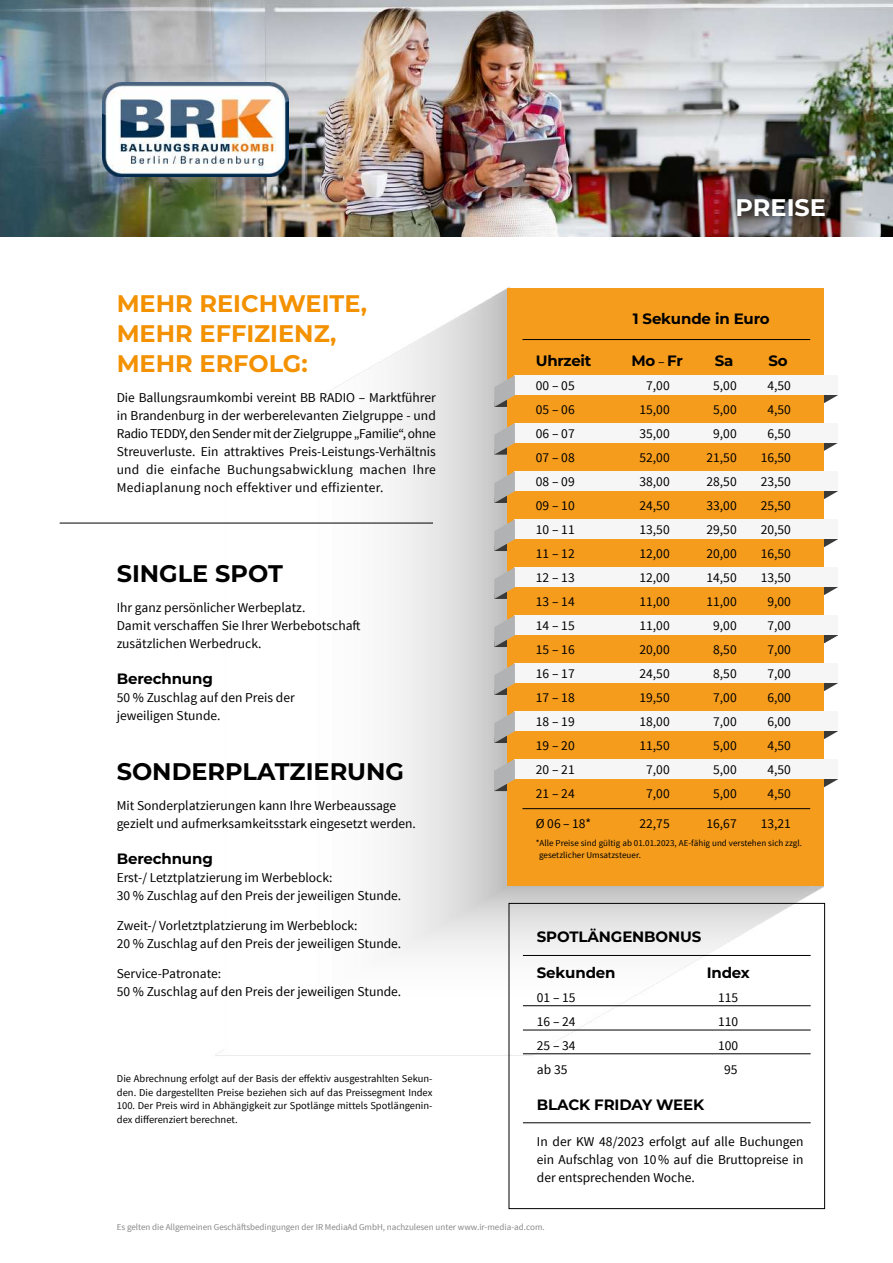
<style>
.page{position:relative;width:893px;height:1263px;background:#fff}
.page>*{position:absolute;margin:0;border:0;box-sizing:border-box;transform-origin:0 0}
.t1{font:700 24px/30px "Montserrat";color:#f39100}
.t2{font:700 24px "Montserrat";color:#000}
.t3{font:700 24px "Montserrat";color:#fff}
.t4{font:700 15px "Montserrat";letter-spacing:-.01em;color:#000}
.t5{font:13.5px/24px "Source Sans Pro";color:#000}
.t6{font:10.5px/13.5px "Source Sans Pro";color:#000;text-align:justify}
.t7{font:9px "Source Sans Pro";letter-spacing:-.005em;color:#868786}
.t8{font:9px/12px "Source Sans Pro";letter-spacing:.005em;color:#000}
.s1{font-family:"Source Sans Pro";font-weight:400;font-size:13.5px}
</style>
<div class="page">
<img style="left:159px;top:287px;width:665px;height:864px">
<img style="left:0;top:0;width:893px;height:236px">
<svg style="left:824px;top:395px;width:14px;height:8px"></svg>
<svg style="left:824px;top:539px;width:14px;height:8px"></svg>
<svg style="left:824px;top:443px;width:14px;height:8px"></svg>
<svg style="left:824px;top:587px;width:14px;height:8px"></svg>
<svg style="left:824px;top:683px;width:14px;height:8px"></svg>
<svg style="left:824px;top:779px;width:14px;height:9px"></svg>
<svg style="left:824px;top:491px;width:14px;height:8px"></svg>
<svg style="left:824px;top:635px;width:14px;height:9px"></svg>
<svg style="left:824px;top:731px;width:14px;height:8px"></svg>
<div style="left:507px;top:288px;width:317px;height:597px;background:#f59c1d"></div>
<div style="left:515px;top:375px;width:323px;height:20px;background:#f6f6f6"></div>
<svg style="left:494px;top:375px;width:21px;height:32px"></svg>
<div style="left:515px;top:471px;width:323px;height:20px;background:#f6f6f6"></div>
<svg style="left:494px;top:471px;width:21px;height:32px"></svg>
<div style="left:515px;top:519px;width:323px;height:20px;background:#f6f6f6"></div>
<svg style="left:494px;top:519px;width:21px;height:32px"></svg>
<div style="left:515px;top:567px;width:323px;height:20px;background:#f6f6f6"></div>
<svg style="left:494px;top:567px;width:21px;height:32px"></svg>
<div style="left:515px;top:615px;width:323px;height:20px;background:#f6f6f6"></div>
<svg style="left:494px;top:615px;width:21px;height:32px"></svg>
<div style="left:515px;top:663px;width:323px;height:20px;background:#f6f6f6"></div>
<svg style="left:494px;top:663px;width:21px;height:32px"></svg>
<div style="left:515px;top:711px;width:323px;height:20px;background:#f6f6f6"></div>
<svg style="left:494px;top:711px;width:21px;height:32px"></svg>
<div style="left:515px;top:759px;width:323px;height:20px;background:#f6f6f6"></div>
<svg style="left:494px;top:759px;width:21px;height:32px"></svg>
<div style="left:515px;top:423px;width:323px;height:20px;background:#f6f6f6"></div>
<svg style="left:494px;top:423px;width:21px;height:32px"></svg>
<hr style="left:522px;top:808px;width:288px;height:1px;background:#000">
<hr style="left:522px;top:339px;width:288px;height:1px;background:#000">
<div style="left:509px;top:903px;width:316px;height:306px;border:1px solid #000"></div>
<hr style="left:523px;top:955px;width:288px;height:1px;background:#000">
<hr style="left:523px;top:1122px;width:288px;height:1px;background:#000">
<hr style="left:523px;top:1005px;width:288px;height:1px;background:#000">
<hr style="left:523px;top:1030px;width:288px;height:1px;background:#000">
<hr style="left:523px;top:1053px;width:288px;height:1px;background:#000">
<img style="left:724px;top:185px;width:114px;height:45px">
<hr style="left:60px;top:523px;width:373px;height:1px;background:#000">
<img style="left:103px;top:82px;width:185px;height:94px">
<h1 class="t1" style="left:117px;top:287px;width:252px">MEHR REICHWEITE,<br>MEHR EFFIZIENZ,<br>MEHR ERFOLG:</h1>
<p class="t5" style="left:117px;top:389px;width:321px;line-height:18px;text-align:justify">Die Ballungsraumkombi vereint BB RADIO – Marktführer in Brandenburg in der werberelevanten Zielgruppe - und Radio TEDDY, den Sender mit der Zielgruppe „Familie“, ohne Streuverluste. Ein attraktives Preis-Leistungs-Verhältnis und die einfache Buchungsabwicklung machen Ihre Mediaplanung noch effektiver und effizienter.</p>
<h1 class="t2" style="left:117px;top:556px;width:168px">SINGLE SPOT</h1>
<p class="t5" style="left:117px;top:599px;width:245px;line-height:18px">Ihr ganz persönlicher Werbeplatz.<br>Damit verschaffen Sie Ihrer Werbebotschaft zusätzlichen Werbedruck.</p>
<p class="t4" style="left:117px;top:668px;width:98px">Berechnung</p>
<p class="t5" style="left:117px;top:689px;width:180px;line-height:18px">50 % Zuschlag auf den Preis der jeweiligen Stunde.</p>
<h1 class="t2" style="left:117px;top:754px;width:289px">SONDERPLATZIERUNG</h1>
<p class="t5" style="left:117px;top:797px;width:301px;line-height:18px">Mit Sonderplatzierungen kann Ihre Werbeaussage gezielt und aufmerksamkeitsstark eingesetzt werden.</p>
<p class="t4" style="left:117px;top:848px;width:98px">Berechnung</p>
<p class="t5" style="left:117px;top:869px;width:286px;line-height:18px">Erst-/ Letztplatzierung im Werbeblock:<br>30 % Zuschlag auf den Preis der jeweiligen Stunde.</p>
<p class="t5" style="left:117px;top:917px;width:286px;line-height:18px">Zweit-/ Vorletztplatzierung im Werbeblock:<br>20 % Zuschlag auf den Preis der jeweiligen Stunde.</p>
<p class="t5" style="left:117px;top:965px;width:286px;line-height:18px">Service-Patronate:<br>50 % Zuschlag auf den Preis der jeweiligen Stunde.</p>
<p class="t6" style="left:117px;top:1072px;width:317px">Die Abrechnung erfolgt auf der Basis der effektiv ausgestrahlten Sekun&shy;den. Die dargestellten Preise beziehen sich auf das Preissegment Index 100. Der Preis wird in Abhängigkeit zur Spotlänge mittels Spotlängenin&shy;dex differenziert berechnet.</p>
<h1 class="t3" style="left:736px;top:190px;width:92px">PREISE</h1>
<p class="t4" style="left:536px;top:350px;width:57px">Uhrzeit</p>
<p class="t5" style="left:536px;top:374px;width:40px;text-align:justify">00 – 05<br>05 – 06<br>06 – 07<br>07 – 08<br>08 – 09<br>09 – 10<br>10 – 11<br>11 – 12<br>12 – 13<br>13 – 14<br>14 – 15<br>15 – 16<br>16 – 17<br>17 – 18<br>18 – 19<br>19 – 20<br>20 – 21<br>21 – 24</p>
<p class="t5" style="left:536px;top:812px;width:57px">Ø 06 – 18*</p>
<p class="t4" style="left:633px;top:308px;width:138px">1 Sekunde in Euro</p>
<p class="t4" style="left:631px;top:350px;width:53px">Mo <span class="s1">–</span> Fr</p>
<p class="t4" style="left:715px;top:350px;width:20px">Sa</p>
<p class="t5" style="left:706px;top:374px;width:32px;text-align:center">5,00<br>5,00<br>9,00<br>21,50<br>28,50<br>33,00<br>29,50<br>20,00<br>14,50<br>11,00<br>9,00<br>8,50<br>8,50<br>7,00<br>7,00<br>5,00<br>5,00<br>5,00</p>
<p class="t5" style="left:706px;top:812px;width:32px">16,67</p>
<p class="t5" style="left:639px;top:374px;width:32px;text-align:center">7,00<br>15,00<br>35,00<br>52,00<br>38,00<br>24,50<br>13,50<br>12,00<br>12,00<br>11,00<br>11,00<br>20,00<br>24,50<br>19,50<br>18,00<br>11,50<br>7,00<br>7,00</p>
<p class="t5" style="left:639px;top:812px;width:32px">22,75</p>
<p class="t4" style="left:768px;top:350px;width:21px">So</p>
<p class="t5" style="left:761px;top:374px;width:32px;text-align:center">4,50<br>4,50<br>6,50<br>16,50<br>23,50<br>25,50<br>20,50<br>16,50<br>13,50<br>9,00<br>7,00<br>7,00<br>7,00<br>6,00<br>6,00<br>4,50<br>4,50<br>4,50</p>
<p class="t5" style="left:761px;top:812px;width:32px">13,21</p>
<p class="t8" style="left:539px;top:837px;width:264px;text-indent:-3px">*Alle Preise sind gültig ab 01.01.2023, AE-fähig und verstehen sich zzgl. gesetzlicher Umsatzsteuer.</p>
<p class="t4" style="left:537px;top:926px;width:166px">SPOTLÄNGENBONUS</p>
<p class="t4" style="left:537px;top:962px;width:80px">Sekunden</p>
<p class="t5" style="left:537px;top:986px;width:40px;text-align:justify">01 – 15<br>16 – 24<br>25 – 34 ab 35</p>
<p class="t4" style="left:707px;top:962px;width:45px">Index</p>
<p class="t5" style="left:718px;top:986px;width:22px;text-align:center">115<br>110<br>100<br>95</p>
<p class="t4" style="left:537px;top:1094px;width:169px">BLACK FRIDAY WEEK</p>
<p class="t5" style="left:537px;top:1133px;width:268px;line-height:18px;text-align:justify">In der KW 48/2023 erfolgt auf alle Buchungen ein Aufschlag von 10% auf die Bruttopreise in der entsprechenden Woche.</p>
<p class="t7" style="left:117px;top:1222px;width:429px">Es gelten die Allgemeinen Geschäftsbedingungen der IR MediaAd GmbH, nachzulesen unter www.ir-media-ad.com.</p>
</div>
